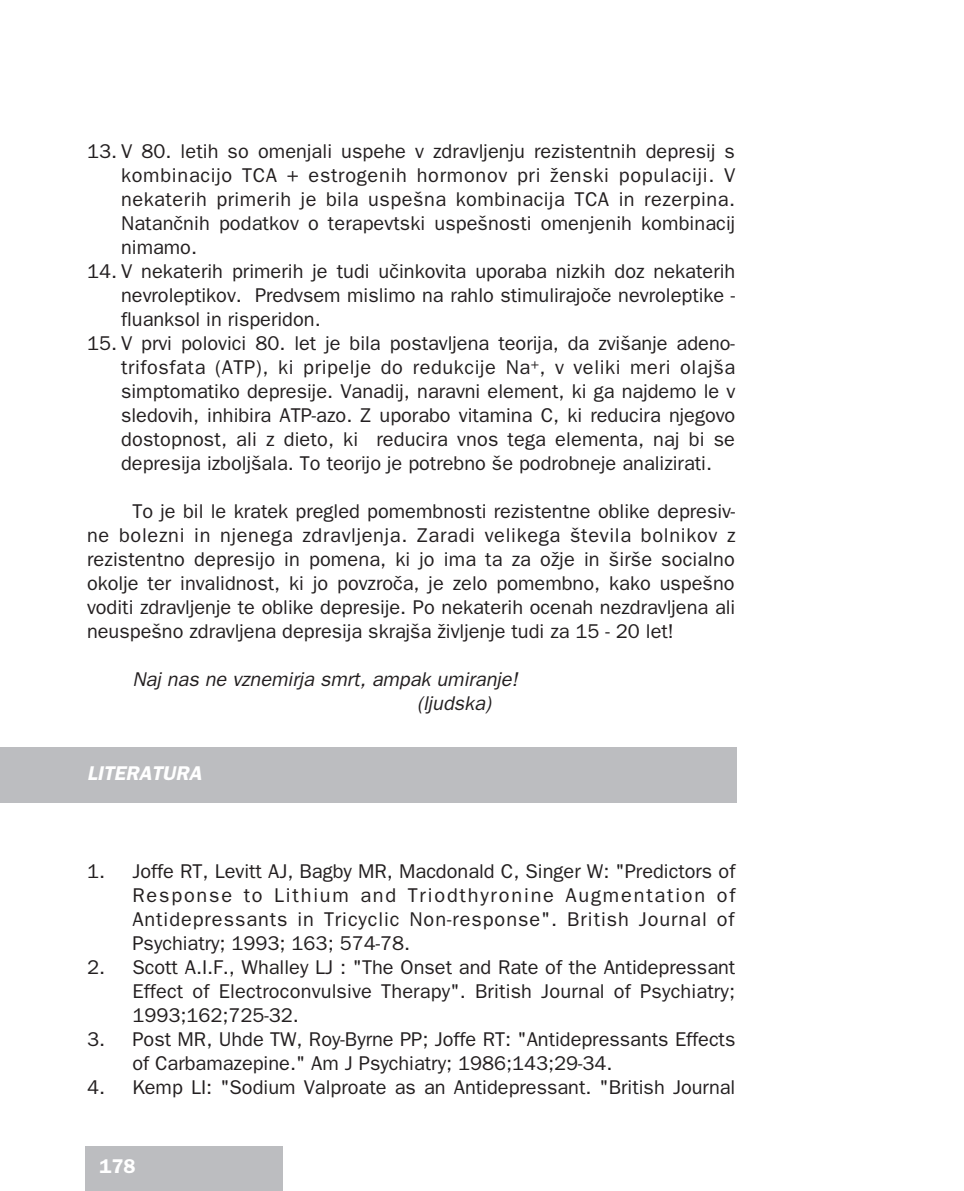
<style>
.page{position:relative;width:964px;height:1191px;background:#fff}
.page>*{position:absolute;margin:0;border:0;box-sizing:border-box;transform-origin:0 0}
.t1{font:20px/24px "SS Franklin Gothic";color:#231f20;text-align:justify}
.t2{font:italic 20px/24px "SS Franklin Gothic";color:#231f20}
.t3{font:italic 600 20px "SS Franklin Gothic";color:#fff}
.t4{font:600 20px "SS Franklin Gothic";color:#fff}
</style>
<div class="page">
<div style="left:85px;top:1146px;width:197px;height:45px;background:#bcbdc0"></div>
<div style="left:0;top:747px;width:737px;height:55px;background:#bcbdc0"></div>
<p class="t1" style="left:121px;top:139px;width:616px;text-indent:-34px">13. V 80. letih so omenjali uspehe v zdravljenju rezistentnih depresij s kombinacijo TCA + estrogenih hormonov pri `enski populaciji. V nekaterih primerih je bila uspe{na kombinacija TCA in rezerpina.<br>Natan~nih podatkov o terapevtski uspe{nosti omenjenih kombinacij nimamo.</p>
<p class="t1" style="left:121px;top:259px;width:616px;text-indent:-34px">14. V nekaterih primerih je tudi u~inkovita uporaba nizkih doz nekaterih nevroleptikov. Predvsem mislimo na rahlo stimulirajo~e nevroleptike - fluanksol in risperidon.</p>
<p class="t1" style="left:121px;top:330px;width:616px;text-indent:-34px">15. V prvi polovici 80. let je bila postavljena teorija, da zvi{anje adeno&shy;trifosfata (ATP), ki pripelje do redukcije Na<sup>+</sup>, v veliki meri olaj{a simptomatiko depresije. Vanadij, naravni element, ki ga najdemo le v sledovih, inhibira ATP-azo. Z uporabo vitamina C, ki reducira njegovo dostopnost, ali z dieto, ki reducira vnos tega elementa, naj bi se depresija izbolj{ala. To teorijo je potrebno {e podrobneje analizirati.</p>
<p class="t1" style="left:87px;top:499px;width:650px;text-indent:45px">To je bil le kratek pregled pomembnosti rezistentne oblike depresiv&shy;ne bolezni in njenega zdravljenja. Zaradi velikega {tevila bolnikov z rezistentno depresijo in pomena, ki jo ima ta za o`je in {ir{e socialno okolje ter invalidnost, ki jo povzro~a, je zelo pomembno, kako uspe{no voditi zdravljenje te oblike depresije. Po nekaterih ocenah nezdravljena ali neuspe{no zdravljena depresija skraj{a `ivljenje tudi za 15 - 20 let!</p>
<p class="t2" style="left:417px;top:667px;width:102px;text-indent:-285px">Naj nas ne vznemirja smrt, ampak umiranje! (ljudska)</p>
<p class="t3" style="left:87px;top:761px;width:116px">LITERATURA</p>
<p class="t1" style="left:132px;top:859px;width:604px;text-indent:-45px">1. Joffe RT, Levitt AJ, Bagby MR, Macdonald C, Singer W: "Predictors of Response to Lithium and Triodthyronine Augmentation of Antidepressants in Tricyclic Non-response". British Journal of Psychiatry; 1993; 163; 574-78.</p>
<p class="t1" style="left:132px;top:955px;width:604px;text-indent:-45px">2. Scott A.I.F., Whalley LJ : "The Onset and Rate of the Antidepressant Effect of Electroconvulsive Therapy". British Journal of Psychiatry; 1993;162;725-32.</p>
<p class="t1" style="left:132px;top:1027px;width:604px;text-indent:-45px">3. Post MR, Uhde TW, Roy-Byrne PP; Joffe RT: "Antidepressants Effects of Carbamazepine." Am J Psychiatry; 1986;143;29-34.</p>
<p class="t1" style="left:87px;top:1075px;width:650px">4. Kemp LI: "Sodium Valproate as an Antidepressant. "British Journal</p>
<p class="t4" style="left:99px;top:1154px;width:38px">178</p>
</div>
